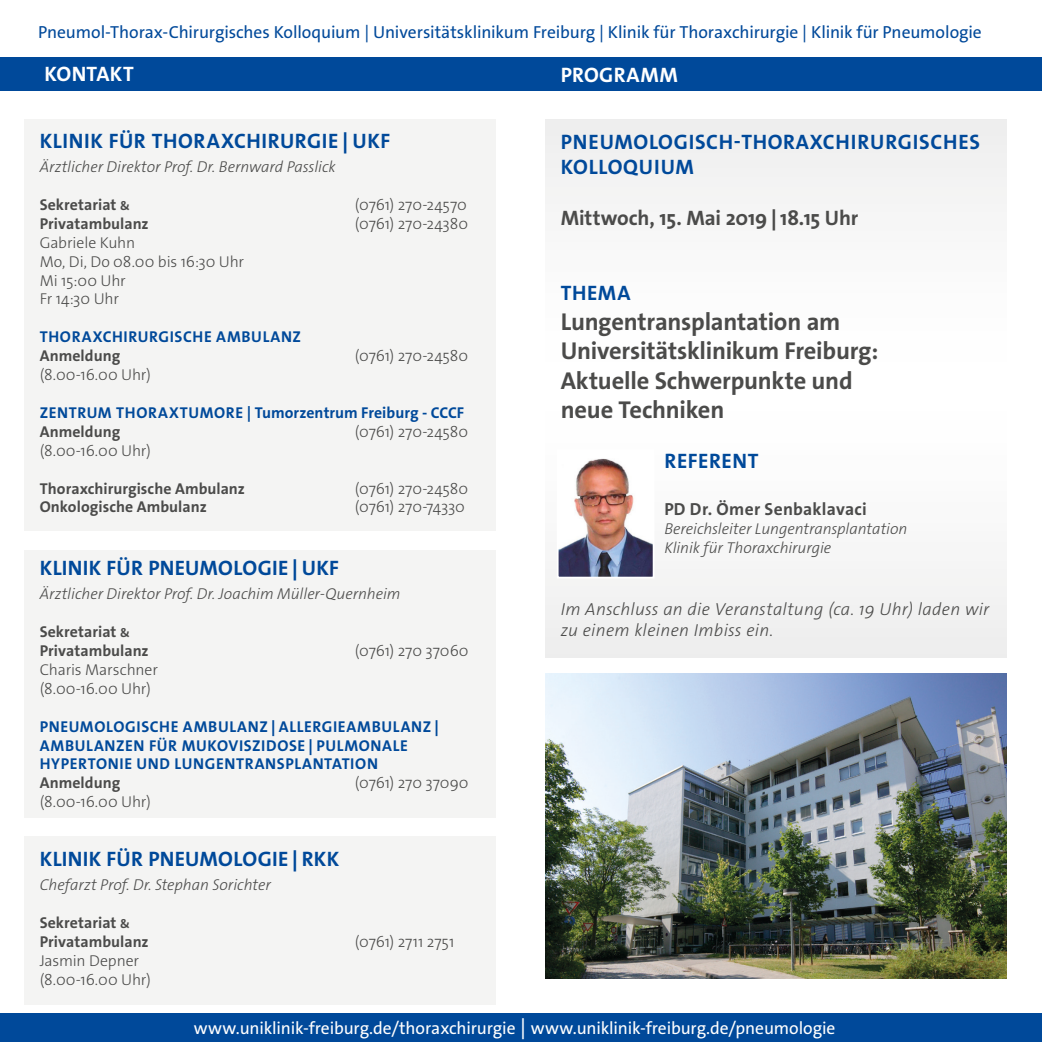
<style>
.page{position:relative;width:1042px;height:1042px;background:#fff}
.page>*{position:absolute;margin:0;border:0;box-sizing:border-box;transform-origin:0 0}
.t1{font:700 24.5px/29.4px "The Sans Os F";letter-spacing:-.01em;color:#4b4b4a}
.t2{font:700 21px/25.2px "The Sans Os F";letter-spacing:.025em;color:#00499a}
.t3{font:700 21px "The Sans Os F";letter-spacing:-.01em;color:#4b4b4a}
.t4{font:700 21px "The Sans Os F";letter-spacing:.015em;color:#fff}
.t5{font:17.5px "The Sans Os F";letter-spacing:-.01em;color:#00499a}
.t6{font:17.5px "The Sans Os F";letter-spacing:-.005em;color:#fff}
.t7{font:italic 300 17.5px/21px "The Sans Os F";letter-spacing:.015em;color:#4b4b4a}
.t8{font:700 17.5px "The Sans Os F";letter-spacing:.015em;color:#4b4b4a}
.t9{font:300 15.75px/18.9px "The Sans Os F";letter-spacing:-.005em;color:#4b4b4a}
.t10{font:italic 300 15.75px/18.9px "The Sans Os F";letter-spacing:-.005em;color:#4b4b4a}
.t11{font:700 15.75px/18.9px "The Sans Os F";letter-spacing:.005em;color:#4b4b4a}
.t12{font:700 15.75px/18.9px "The Sans Os F";letter-spacing:.04em;color:#00499a}
.t13{font:700 15.75px "The Sans Os F";letter-spacing:.005em;color:#00499a}
.s1{font-size:12.25px}
.s2{font-size:21px}
</style>
<div class="page">
<div style="left:0;top:57px;width:1042px;height:34px;background:#00499a"></div>
<div style="left:546px;top:119px;width:460px;height:538px;background:#f9f9f9"></div>
<div style="left:25px;top:119px;width:471px;height:412px;background:#f4f4f3"></div>
<div style="left:25px;top:550px;width:471px;height:268px;background:#f4f4f3"></div>
<div style="left:25px;top:836px;width:471px;height:169px;background:#f4f4f3"></div>
<img style="left:546px;top:673px;width:460px;height:305px">
<div style="left:0;top:1013px;width:1042px;height:29px;background:#00499a"></div>
<img style="left:560px;top:459px;width:91px;height:116px">
<div style="left:557px;top:449px;width:97px;height:129px;border:2px solid #fff"></div>
<p class="t5" style="left:38px;top:21px;width:945px">Pneumol-Thorax-Chirurgisches Kolloquium | Universitätsklinikum Freiburg | Klinik für Thoraxchirurgie | Klinik für Pneumologie</p>
<h2 class="t4" style="left:44px;top:60px;width:91px">KONTAKT</h2>
<h2 class="t2" style="left:40px;top:129px;width:352px">KLINIK FÜR THORAXCHIRURGIE↕UKF</h2>
<p class="t10" style="left:40px;top:157px;width:297px">Ärztlicher Direktor Prof. Dr. Bernward Passlick</p>
<p class="t11" style="left:40px;top:195px;width:92px">Sekretariat <span class="s1">&amp;</span></p>
<p class="t9" style="left:355px;top:195px;width:114px">(0761) 270-24570</p>
<p class="t11" style="left:40px;top:214px;width:111px">Privatambulanz</p>
<p class="t9" style="left:355px;top:214px;width:115px">(0761) 270-24380</p>
<p class="t9" style="left:40px;top:233px;width:206px">Gabriele Kuhn<br>Mo, Di, Do 08.00 bis 16:30 Uhr<br>Mi 15:00 Uhr<br>Fr 14:30 Uhr</p>
<p class="t12" style="left:40px;top:328px;width:263px">THORAXCHIRURGISCHE AMBULANZ</p>
<p class="t11" style="left:40px;top:346px;width:82px">Anmeldung</p>
<p class="t9" style="left:355px;top:346px;width:115px">(0761) 270-24580</p>
<p class="t9" style="left:40px;top:365px;width:113px">(8.00-16.00 Uhr)</p>
<p class="t13" style="left:40px;top:402px;width:426px">ZENTRUM THORAXTUMORE | Tumorzentrum Freiburg - CCCF</p>
<p class="t11" style="left:40px;top:422px;width:82px">Anmeldung</p>
<p class="t9" style="left:355px;top:422px;width:115px">(0761) 270-24580</p>
<p class="t9" style="left:40px;top:441px;width:113px">(8.00-16.00 Uhr)</p>
<p class="t11" style="left:40px;top:479px;width:207px">Thoraxchirurgische Ambulanz</p>
<p class="t9" style="left:355px;top:479px;width:115px">(0761) 270-24580</p>
<p class="t11" style="left:40px;top:498px;width:169px">Onkologische Ambulanz</p>
<p class="t9" style="left:355px;top:498px;width:112px">(0761) 270-74330</p>
<h2 class="t2" style="left:40px;top:556px;width:300px">KLINIK FÜR PNEUMOLOGIE↕UKF</h2>
<p class="t10" style="left:40px;top:585px;width:362px">Ärztlicher Direktor Prof. Dr. Joachim Müller-Quernheim</p>
<p class="t11" style="left:40px;top:622px;width:111px">Sekretariat <span class="s1">&amp;<br></span>Privatambulanz</p>
<p class="t9" style="left:355px;top:641px;width:115px">(0761) 270 37060</p>
<p class="t9" style="left:40px;top:660px;width:120px">Charis Marschner (8.00-16.00 Uhr)</p>
<p class="t12" style="left:40px;top:717px;width:406px">PNEUMOLOGISCHE AMBULANZ↕ALLERGIEAMBULANZ↕<br>AMBULANZEN FÜR MUKOVISZIDOSE↕PULMONALE<br>HYPERTONIE UND LUNGENTRANSPLANTATION</p>
<p class="t11" style="left:40px;top:773px;width:82px">Anmeldung</p>
<p class="t9" style="left:355px;top:773px;width:115px">(0761) 270 37090</p>
<p class="t9" style="left:40px;top:792px;width:113px">(8.00-16.00 Uhr)</p>
<h2 class="t2" style="left:40px;top:847px;width:301px">KLINIK FÜR PNEUMOLOGIE↕RKK</h2>
<p class="t10" style="left:40px;top:875px;width:233px">Chefarzt Prof. Dr. Stephan Sorichter</p>
<p class="t11" style="left:40px;top:913px;width:111px">Sekretariat <span class="s1">&amp;<br></span>Privatambulanz</p>
<p class="t9" style="left:355px;top:932px;width:101px">(0761) 2711 2751</p>
<p class="t9" style="left:40px;top:951px;width:113px">Jasmin Depner (8.00-16.00 Uhr)</p>
<h2 class="t4" style="left:561px;top:61px;width:118px">PROGRAMM</h2>
<h2 class="t2" style="left:561px;top:129px;width:421px">PNEUMOLOGISCH-THORAXCHIRURGISCHES<br>KOLLOQUIUM</h2>
<h2 class="t3" style="left:561px;top:204px;width:299px">Mittwoch, 15. Mai 2019↕18.15 Uhr</h2>
<h2 class="t2" style="left:561px;top:281px;width:71px">THEMA</h2>
<h1 class="t1" style="left:561px;top:307px;width:319px">Lungentransplantation am<br>Universitätsklinikum Freiburg:<br>Aktuelle Schwerpunkte und neue Techniken</h1>
<h2 class="t2" style="left:664px;top:449px;width:95px">REFERENT</h2>
<p class="t8" style="left:664px;top:498px;width:204px">PD Dr. Ömer Senbaklavaci</p>
<p class="t10" style="left:664px;top:519px;width:244px">Bereichsleiter Lungentransplantation<br>Klinik für Thoraxchirurgie</p>
<p class="t7" style="left:561px;top:599px;width:430px">Im Anschluss an die Veranstaltung (ca. 19 Uhr) laden wir zu einem kleinen Imbiss ein.</p>
<p class="t6" style="left:194px;top:1017px;width:643px">www.uniklinik-freiburg.de/thoraxchirurgie <span class="s2">|</span> www.uniklinik-freiburg.de/pneumologie</p>
</div>
